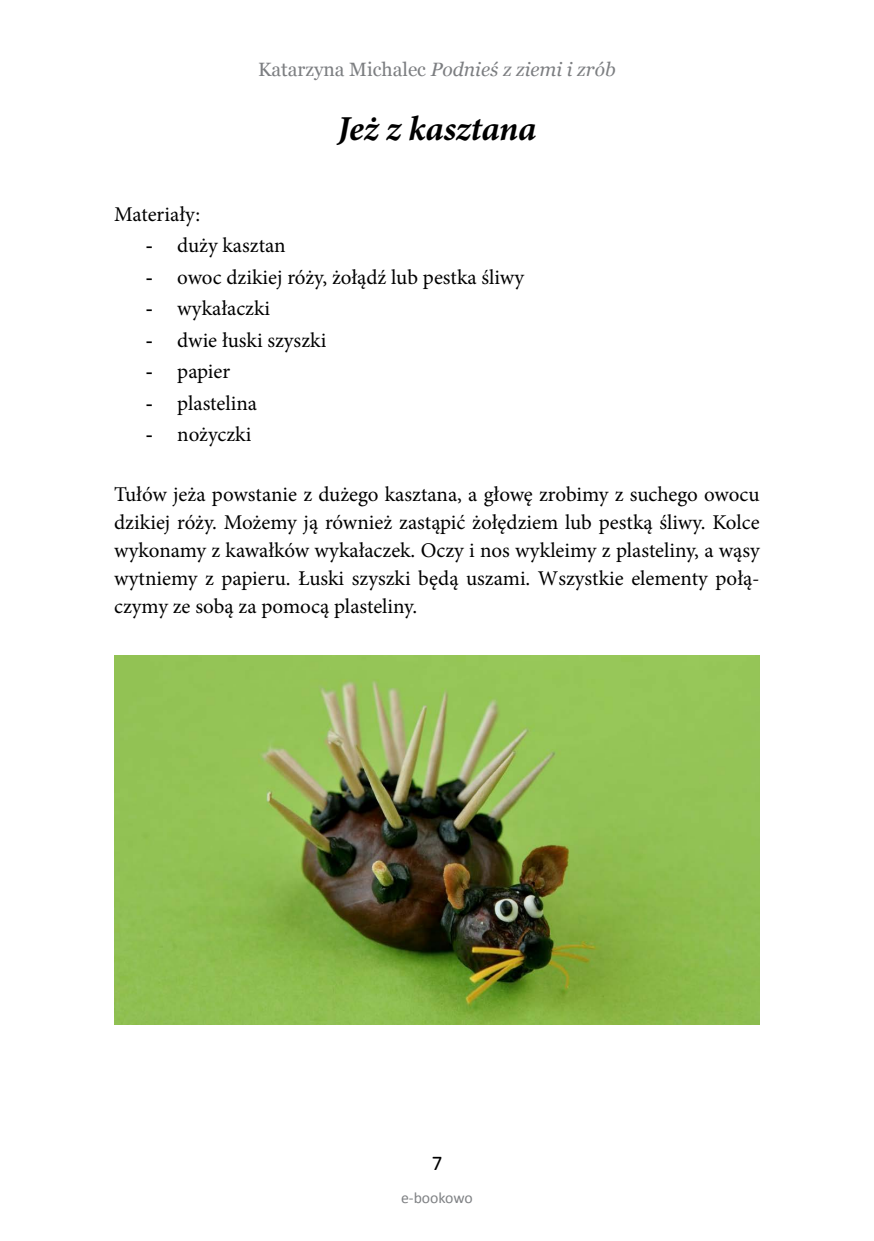
<style>
.page{position:relative;width:874px;height:1241px;background:#fff}
.page>*{position:absolute;margin:0;border:0;box-sizing:border-box;transform-origin:0 0}
.t1{font:italic 700 35px "Minion Pro";letter-spacing:-.005em;color:#000}
.t2{font:21px/28px "Minion Pro";color:#000;text-align:justify}
.t3{font:21px "Calibri";color:#000}
.t4{font:italic 19.25px "Georgia";color:#7c7e81}
.t5{font:15.75px "Calibri";color:#808285}
.s1{font-style:normal}
.s2{font-family:"Times New Roman"}
</style>
<div class="page">
<img style="left:114px;top:655px;width:645px;height:369px">
<p class="t4" style="left:258px;top:55px;width:359px"><span class="s1">Katarzyna Michalec</span> Podnieś z ziemi i zrób</p>
<h1 class="t1" style="left:337px;top:103px;width:200px">Jeż z kasztana</h1>
<p class="t2" style="left:114px;top:200px;width:88px">Materiały:</p>
<p class="t2" style="left:146px;top:232px;width:141px"><span class="s2">-</span> duży kasztan</p>
<p class="t2" style="left:146px;top:263px;width:380px"><span class="s2">-</span> owoc dzikiej róży, żołądź lub pestka śliwy</p>
<p class="t2" style="left:146px;top:295px;width:126px"><span class="s2">-</span> wykałaczki</p>
<p class="t2" style="left:146px;top:326px;width:182px"><span class="s2">-</span> dwie łuski szyszki</p>
<p class="t2" style="left:146px;top:358px;width:86px"><span class="s2">-</span> papier</p>
<p class="t2" style="left:146px;top:389px;width:113px"><span class="s2">-</span> plastelina</p>
<p class="t2" style="left:146px;top:421px;width:107px"><span class="s2">-</span> nożyczki</p>
<p class="t2" style="left:114px;top:480px;width:646px">Tułów jeża powstanie z dużego kasztana, a głowę zrobimy z suchego owocu dzikiej róży. Możemy ją również zastąpić żołędziem lub pestką śliwy. Kolce wykonamy z kawałków wykałaczek. Oczy i nos wykleimy z plasteliny, a wąsy wytniemy z papieru. Łuski szyszki będą uszami. Wszystkie elementy połą&shy;czymy ze sobą za pomocą plasteliny.</p>
<p class="t3" style="left:431px;top:1150px;width:12px">7</p>
<p class="t5" style="left:401px;top:1187px;width:73px">e-bookowo</p>
</div>
